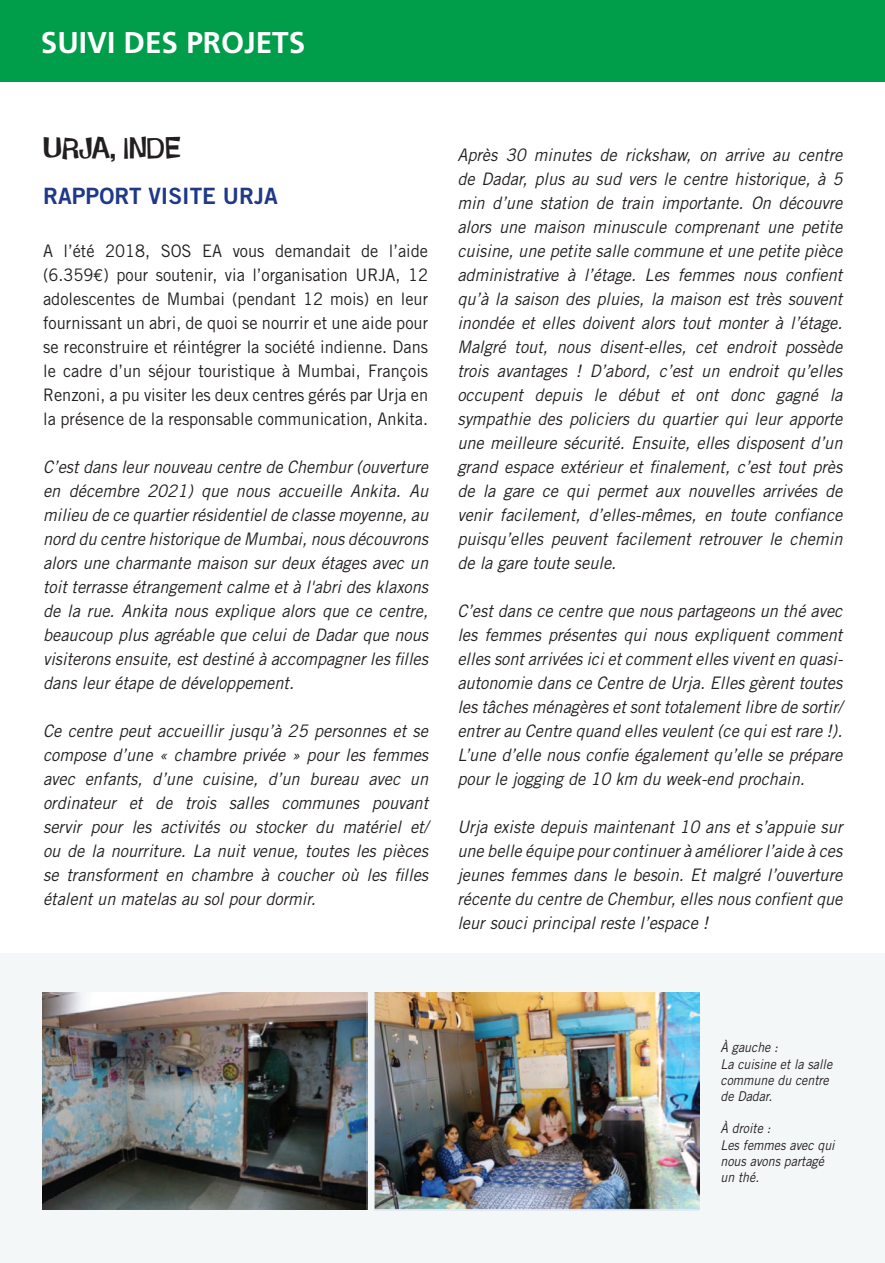
<style>
.page{position:relative;width:885px;height:1263px;background:#fff}
.page>*{position:absolute;margin:0;border:0;box-sizing:border-box;transform-origin:0 0}
.t1{font:700 30px "Frutiger";color:#fff}
.t2{font:28.5px "Schmelvetica";color:#231f20;scale:.95 1}
.t3{font:22.5px "Trade Gothic Bold Two";color:#1f3887}
.t4{font:italic 17.25px/24px "Trade Gothic";color:#231f20;text-align:justify;scale:.95 1}
.t5{font:17.25px/24px "Trade Gothic";color:#231f20;text-align:justify;scale:.95 1}
.t6{font:italic 13.5px/16.2px "Trade Gothic";color:#231f20;scale:.92 1}
.s1{font-family:"Euro Mono"}
</style>
<div class="page">
<div style="left:0;top:953px;width:884px;height:310px;background:#f4f7f8"></div>
<div style="left:0;top:0;width:884px;height:82px;background:#009e4b"></div>
<img style="left:42px;top:993px;width:325px;height:216px">
<img style="left:374px;top:993px;width:325px;height:218px">
<h1 class="t1" style="left:41px;top:25px;width:266px">SUIVI DES PROJETS</h1>
<h2 class="t2" style="left:43px;top:128px;width:146px">URJA, INDE</h2>
<h3 class="t3" style="left:43px;top:182px;width:236px">RAPPORT VISITE URJA</h3>
<p class="t5" style="left:43px;top:239px;width:407px">A l’été 2018, SOS EA vous demandait de l’aide (6.359<span class="s1">€</span>) pour soutenir, via l’organisation URJA, 12 adolescentes de Mumbai (pendant 12 mois) en leur fournissant un abri, de quoi se nourrir et une aide pour se reconstruire et réintégrer la société indienne. Dans le cadre d’un séjour touristique à Mumbai, François Renzoni, a pu visiter les deux centres gérés par Urja en la présence de la responsable communication, Ankita.</p>
<p class="t4" style="left:43px;top:455px;width:407px">C’est dans leur nouveau centre de Chembur (ouverture en décembre 2021) que nous accueille Ankita. Au milieu de ce quartier résidentiel de classe moyenne, au nord du centre historique de Mumbai, nous découvrons alors une charmante maison sur deux étages avec un toit terrasse étrangement calme et à l'abri des klaxons de la rue. Ankita nous explique alors que ce centre, beaucoup plus agréable que celui de Dadar que nous visiterons ensuite, est destiné à accompagner les filles dans leur étape de développement.</p>
<p class="t4" style="left:43px;top:719px;width:407px">Ce centre peut accueillir jusqu’à 25 personnes et se compose d’une « chambre privée » pour les femmes avec enfants, d’une cuisine, d’un bureau avec un ordinateur et de trois salles communes pouvant servir pour les activités ou stocker du matériel et/ ou de la nourriture. La nuit venue, toutes les pièces se transforment en chambre à coucher où les filles étalent un matelas au sol pour dormir.</p>
<p class="t4" style="left:457px;top:143px;width:407px">Après 30 minutes de rickshaw, on arrive au centre de Dadar, plus au sud vers le centre historique, à 5 min d’une station de train importante. On découvre alors une maison minuscule comprenant une petite cuisine, une petite salle commune et une petite pièce administrative à l’étage. Les femmes nous confient qu’à la saison des pluies, la maison est très souvent inondée et elles doivent alors tout monter à l’étage.<br>Malgré tout, nous disent-elles, cet endroit possède trois avantages ! D’abord, c’est un endroit qu’elles occupent depuis le début et ont donc gagné la sympathie des policiers du quartier qui leur apporte une meilleure sécurité. Ensuite, elles disposent d’un grand espace extérieur et finalement, c’est tout près de la gare ce qui permet aux nouvelles arrivées de venir facilement, d’elles-mêmes, en toute confiance puisqu’elles peuvent facilement retrouver le chemin de la gare toute seule.</p>
<p class="t4" style="left:457px;top:599px;width:407px">C’est dans ce centre que nous partageons un thé avec les femmes présentes qui nous expliquent comment elles sont arrivées ici et comment elles vivent en quasi&shy;autonomie dans ce Centre de Urja. Elles gèrent toutes les tâches ménagères et sont totalement libre de sortir/ entrer au Centre quand elles veulent (ce qui est rare !).<br>L’une d’elle nous confie également qu’elle se prépare pour le jogging de 10 km du week-end prochain.</p>
<p class="t4" style="left:457px;top:815px;width:407px">Urja existe depuis maintenant 10 ans et s’appuie sur une belle équipe pour continuer à améliorer l’aide à ces jeunes femmes dans le besoin. Et malgré l’ouverture récente du centre de Chembur, elles nous confient que leur souci principal reste l’espace !</p>
<p class="t6" style="left:720px;top:1039px;width:123px">À gauche :<br>La cuisine et la salle commune du centre de Dadar.</p>
<p class="t6" style="left:720px;top:1120px;width:126px">À droite :<br>Les femmes avec qui nous avons partagé un thé.</p>
</div>
